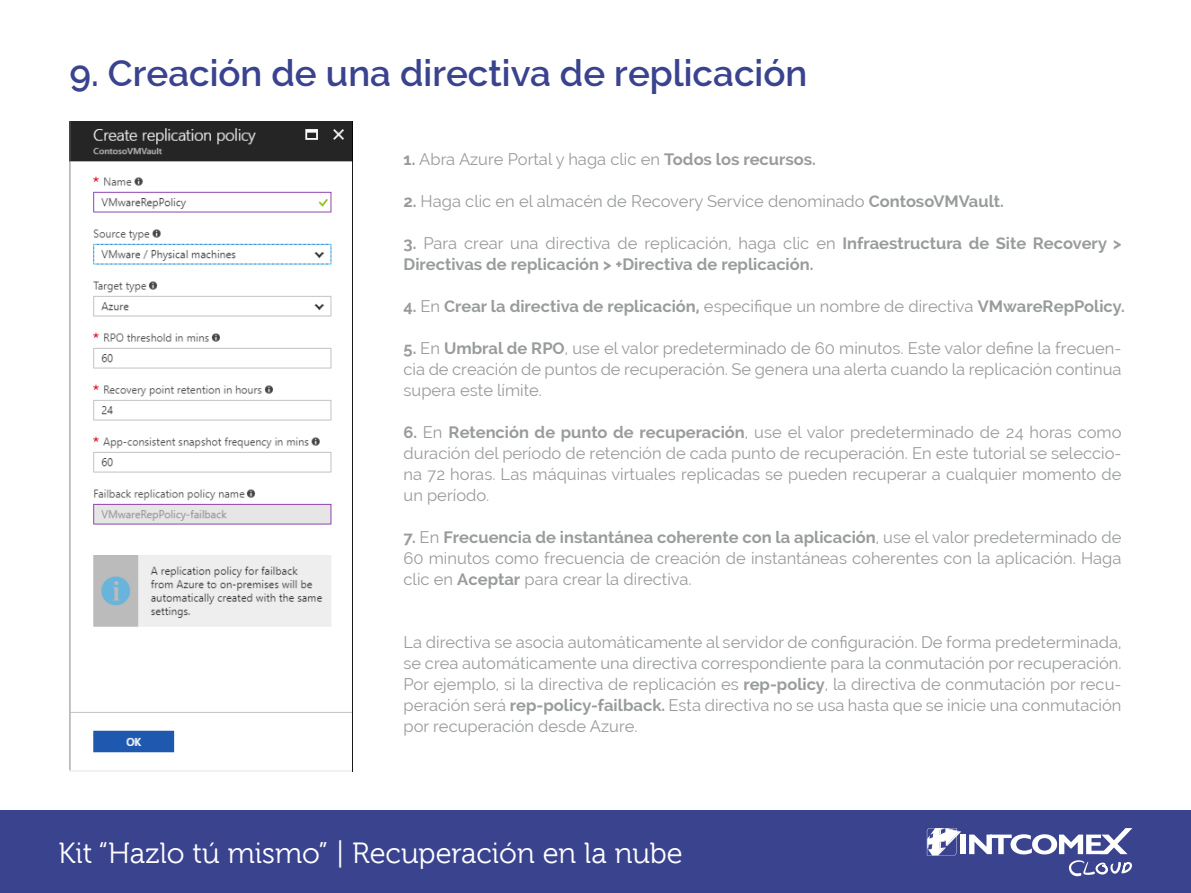
<style>
.page{position:relative;width:1191px;height:893px;background:#fff}
.page>*{position:absolute;margin:0;border:0;box-sizing:border-box;transform-origin:0 0}
.t1{font:600 36.75px "Raleway";color:#3a438e}
.t2{font:29.1px "Museo For Dell";color:#fff}
.t3{font:16.5px/21px "Raleway";color:#999c9c;text-align:justify}
.t4{font:700 16.5px/21px "Raleway";color:#999c9c}
.s1{font-weight:700}
.s2{font-weight:400}
</style>
<div class="page">
<div style="left:0;top:810px;width:1191px;height:83px;background:#3a438e"></div>
<svg style="left:1069px;top:860px;width:63px;height:17px"></svg>
<svg style="left:969px;top:828px;width:163px;height:26px"></svg>
<div style="left:960px;top:835px;width:6px;height:19px;background:#fff"></div>
<svg style="left:927px;top:828px;width:34px;height:28px"></svg>
<img style="left:69px;top:121px;width:283px;height:651px">
<h1 class="t1" style="left:69px;top:51px;width:739px">9. Creación de una directiva de replicación</h1>
<p class="t3" style="left:403px;top:148px;width:414px"><span class="s1">1.</span> Abra Azure Portal y haga clic en <span class="s1">Todos los recursos.</span></p>
<p class="t3" style="left:403px;top:190px;width:601px"><span class="s1">2.</span> Haga clic en el almacén de Recovery Service denominado <span class="s1">ContosoVMVault.</span></p>
<p class="t4" style="left:403px;top:233px;width:719px">3. <span class="s2">Para crear una directiva de replicación, haga clic en</span> Infraestructura de Site Recovery &gt;<br>Directivas de replicación &gt; +Directiva de replicación.</p>
<p class="t4" style="left:403px;top:296px;width:722px">4. <span class="s2">En</span> Crear la directiva de replicación, <span class="s2">especifique un nombre de directiva</span> VMwareRepPolicy.</p>
<p class="t3" style="left:403px;top:337px;width:719px"><span class="s1">5.</span> En <span class="s1">Umbral de RPO</span>, use el valor predeterminado de 60 minutos. Este valor define la frecuen&shy;cia de creación de puntos de recuperación. Se genera una alerta cuando la replicación continua supera este límite.</p>
<p class="t3" style="left:403px;top:421px;width:719px"><span class="s1">6.</span> En <span class="s1">Retención de punto de recuperación</span>, use el valor predeterminado de 24 horas como duración del período de retención de cada punto de recuperación. En este tutorial se seleccio&shy;na 72 horas. Las máquinas virtuales replicadas se pueden recuperar a cualquier momento de un período.</p>
<p class="t3" style="left:403px;top:526px;width:719px"><span class="s1">7.</span> En <span class="s1">Frecuencia de instantánea coherente con la aplicación</span>, use el valor predeterminado de 60 minutos como frecuencia de creación de instantáneas coherentes con la aplicación. Haga clic en <span class="s1">Aceptar</span> para crear la directiva.</p>
<p class="t3" style="left:403px;top:632px;width:719px">La directiva se asocia automáticamente al servidor de configuración. De forma predeterminada, se crea automáticamente una directiva correspondiente para la conmutación por recuperación.<br>Por ejemplo, si la directiva de replicación es <span class="s1">rep-policy</span>, la directiva de conmutación por recu&shy;peración será <span class="s1">rep-policy-failback.</span> Esta directiva no se usa hasta que se inicie una conmutación por recuperación desde Azure.</p>
<h2 class="t2" style="left:58px;top:837px;width:626px">Kit “Hazlo tú mismo” | Recuperación en la nube</h2>
</div>
